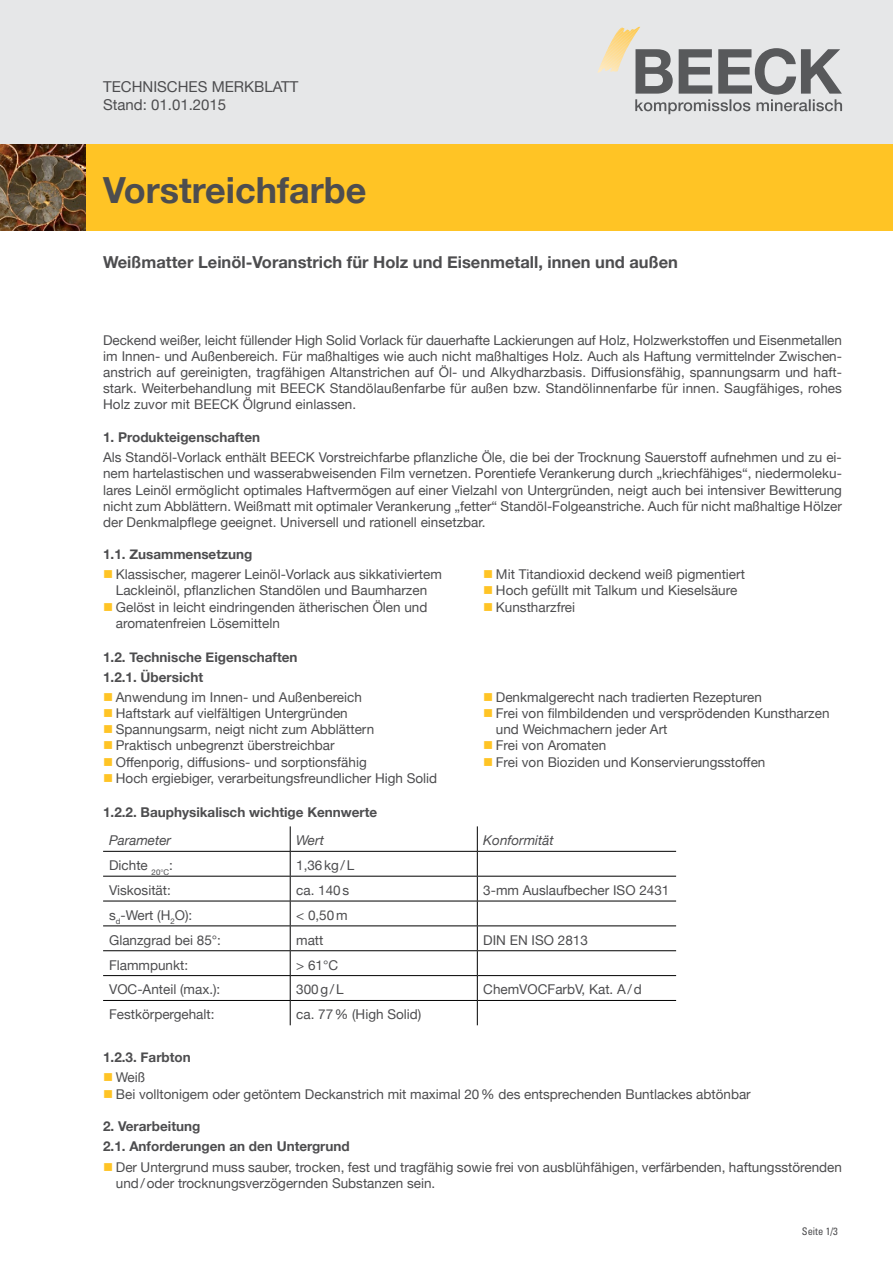
<style>
.page{position:relative;width:893px;height:1263px;background:#fff}
.page>*{position:absolute;margin:0;border:0;box-sizing:border-box;transform-origin:0 0}
.t1{font:700 36px "Helvetica Neue";color:#4d4d4f}
.t2{font:700 16.5px "Helvetica Neue";color:#4d4d4f}
.t3{font:15px/18px "Helvetica Neue";color:#4d4d4f}
.t4{font:13.5px/16.2px "Helvetica Neue";color:#4d4d4f}
.t5{font:700 13.5px/20.4px "Helvetica Neue";color:#4d4d4f}
.t6{font:italic 13.5px "Helvetica Neue";color:#4d4d4f}
.t7{font:condensed 10.5px "Univers";color:#4d4d4f}
.s1{color:#ffc425}
</style>
<div class="page">
<div style="left:0;top:0;width:893px;height:163px;background:#e6e7e8"></div>
<svg style="left:597px;top:27px;width:245px;height:87px"></svg>
<div style="left:0;top:144px;width:893px;height:87px;background:#ffc425"></div>
<img style="left:0;top:144px;width:85px;height:87px">
<hr style="left:103px;top:851px;width:187px;height:1px;background:#000">
<hr style="left:290px;top:851px;width:187px;height:1px;background:#000">
<hr style="left:477px;top:851px;width:199px;height:1px;background:#000">
<hr style="left:103px;top:876px;width:187px;height:1px;background:#000">
<hr style="left:290px;top:876px;width:187px;height:1px;background:#000">
<hr style="left:477px;top:876px;width:199px;height:1px;background:#000">
<hr style="left:103px;top:901px;width:187px;height:1px;background:#000">
<hr style="left:290px;top:901px;width:187px;height:1px;background:#000">
<hr style="left:477px;top:901px;width:199px;height:1px;background:#000">
<hr style="left:103px;top:925px;width:187px;height:1px;background:#000">
<hr style="left:290px;top:925px;width:187px;height:1px;background:#000">
<hr style="left:477px;top:925px;width:199px;height:1px;background:#000">
<hr style="left:103px;top:950px;width:187px;height:1px;background:#000">
<hr style="left:290px;top:950px;width:187px;height:1px;background:#000">
<hr style="left:477px;top:950px;width:199px;height:1px;background:#000">
<hr style="left:103px;top:975px;width:187px;height:1px;background:#000">
<hr style="left:290px;top:975px;width:187px;height:1px;background:#000">
<hr style="left:477px;top:975px;width:199px;height:1px;background:#000">
<hr style="left:103px;top:1000px;width:187px;height:1px;background:#000">
<hr style="left:290px;top:1000px;width:187px;height:1px;background:#000">
<svg style="left:290px;top:826px;width:1px;height:199px"></svg>
<hr style="left:477px;top:1000px;width:199px;height:1px;background:#000">
<svg style="left:477px;top:826px;width:1px;height:199px"></svg>
<p class="t3" style="left:103px;top:79px;width:197px">TECHNISCHES MERKBLATT<br>Stand: 01.01.2015</p>
<h1 class="t1" style="left:103px;top:162px;width:265px">Vorstreichfarbe</h1>
<p class="t2" style="left:103px;top:250px;width:576px">Weißmatter Leinöl-Voranstrich für Holz und Eisenmetall, innen und außen</p>
<p class="t4" style="left:103px;top:332px;width:740px;text-align:justify">Deckend weißer, leicht füllender High Solid Vorlack für dauerhafte Lackierungen auf Holz, Holzwerkstoffen und Eisenmetallen im Innen- und Außenbereich. Für maßhaltiges wie auch nicht maßhaltiges Holz. Auch als Haftung vermittelnder Zwischen&shy;anstrich auf gereinigten, tragfähigen Altanstrichen auf Öl- und Alkydharzbasis. Diffusionsfähig, spannungsarm und haft&shy;stark. Weiterbehandlung mit BEECK Standölaußenfarbe für außen bzw. Standölinnenfarbe für innen. Saugfähiges, rohes Holz zuvor mit BEECK Ölgrund einlassen.</p>
<p class="t5" style="left:103px;top:427px;width:159px">1. Produkteigenschaften</p>
<p class="t4" style="left:103px;top:450px;width:740px;text-align:justify">Als Standöl-Vorlack enthält BEECK Vorstreichfarbe pflanzliche Öle, die bei der Trocknung Sauerstoff aufnehmen und zu ei&shy;nem hartelastischen und wasserabweisenden Film vernetzen. Porentiefe Verankerung durch „kriechfähiges“, niedermoleku&shy;lares Leinöl ermöglicht optimales Haftvermögen auf einer Vielzahl von Untergründen, neigt auch bei intensiver Bewitterung nicht zum Abblättern. Weißmatt mit optimaler Verankerung „fetter“ Standöl-Folgeanstriche. Auch für nicht maßhaltige Hölzer der Denkmalpflege geeignet. Universell und rationell einsetzbar.</p>
<p class="t5" style="left:103px;top:545px;width:151px">1.1. Zusammensetzung</p>
<p class="t4" style="left:103px;top:567px;width:340px;text-align:center"><span class="s1">■</span> Klassischer, magerer Leinöl-Vorlack aus sikkativiertem<br>Lackleinöl, pflanzlichen Standölen und Baumharzen</p>
<p class="t4" style="left:116px;top:599px;width:313px;text-indent:-13px"><span class="s1">■</span> Gelöst in leicht eindringenden ätherischen Ölen und aromatenfreien Lösemitteln</p>
<p class="t5" style="left:103px;top:647px;width:196px">1.2. Technische Eigenschaften<br>1.2.1. Übersicht</p>
<p class="t4" style="left:103px;top:690px;width:260px"><span class="s1">■</span> Anwendung im Innen- und Außenbereich</p>
<p class="t4" style="left:103px;top:706px;width:246px"><span class="s1">■</span> Haftstark auf vielfältigen Untergründen</p>
<p class="t4" style="left:103px;top:722px;width:273px"><span class="s1">■</span> Spannungsarm, neigt nicht zum Abblättern</p>
<p class="t4" style="left:103px;top:738px;width:233px"><span class="s1">■</span> Praktisch unbegrenzt überstreichbar</p>
<p class="t4" style="left:103px;top:754px;width:265px"><span class="s1">■</span> Offenporig, diffusions- und sorptionsfähig</p>
<p class="t4" style="left:103px;top:771px;width:336px"><span class="s1">■</span> Hoch ergiebiger, verarbeitungsfreundlicher High Solid</p>
<p class="t5" style="left:103px;top:802px;width:276px">1.2.2. Bauphysikalisch wichtige Kennwerte</p>
<p class="t4" style="left:483px;top:567px;width:263px"><span class="s1">■</span> Mit Titandioxid deckend weiß pigmentiert</p>
<p class="t4" style="left:483px;top:583px;width:256px"><span class="s1">■</span> Hoch gefüllt mit Talkum und Kieselsäure</p>
<p class="t4" style="left:483px;top:599px;width:94px"><span class="s1">■</span> Kunstharzfrei</p>
<p class="t4" style="left:483px;top:690px;width:280px"><span class="s1">■</span> Denkmalgerecht nach tradierten Rezepturen</p>
<p class="t4" style="left:496px;top:706px;width:335px;text-indent:-13px"><span class="s1">■</span> Frei von filmbildenden und versprödenden Kunstharzen und Weichmachern jeder Art</p>
<p class="t4" style="left:483px;top:738px;width:125px"><span class="s1">■</span> Frei von Aromaten</p>
<p class="t4" style="left:483px;top:754px;width:284px"><span class="s1">■</span> Frei von Bioziden und Konservierungsstoffen</p>
<p class="t6" style="left:109px;top:831px;width:64px">Parameter</p>
<p class="t6" style="left:296px;top:831px;width:29px">Wert</p>
<p class="t6" style="left:483px;top:831px;width:72px">Konformität</p>
<p class="t4" style="left:109px;top:858px;width:65px">Dichte <sub>20°C</sub>:</p>
<p class="t4" style="left:296px;top:858px;width:60px">1,36kg/L</p>
<p class="t4" style="left:109px;top:883px;width:63px">Viskosität:</p>
<p class="t4" style="left:296px;top:883px;width:54px">ca. 140s</p>
<p class="t4" style="left:483px;top:883px;width:188px">3-mm Auslaufbecher ISO 2431</p>
<p class="t4" style="left:109px;top:908px;width:85px">s<sub>d</sub>-Wert (H<sub>2</sub>O):</p>
<p class="t4" style="left:296px;top:908px;width:53px">&lt; 0,50m</p>
<p class="t4" style="left:109px;top:933px;width:113px">Glanzgrad bei 85°:</p>
<p class="t4" style="left:296px;top:933px;width:29px">matt</p>
<p class="t4" style="left:483px;top:933px;width:106px">DIN EN ISO 2813</p>
<p class="t4" style="left:109px;top:957px;width:81px">Flammpunkt:</p>
<p class="t4" style="left:296px;top:957px;width:44px">&gt; 61°C</p>
<p class="t4" style="left:109px;top:982px;width:113px">VOC-Anteil (max.):</p>
<p class="t4" style="left:296px;top:982px;width:49px">300g/L</p>
<p class="t4" style="left:483px;top:982px;width:160px">ChemVOCFarbV, Kat. A/d</p>
<p class="t4" style="left:109px;top:1007px;width:107px">Festkörpergehalt:</p>
<p class="t4" style="left:296px;top:1007px;width:127px">ca. 77% (High Solid)</p>
<p class="t5" style="left:103px;top:1047px;width:89px">1.2.3. Farbton</p>
<p class="t4" style="left:103px;top:1070px;width:44px"><span class="s1">■</span> Weiß</p>
<p class="t4" style="left:103px;top:1086px;width:649px"><span class="s1">■</span> Bei volltonigem oder getöntem Deckanstrich mit maximal 20% des entsprechenden Buntlackes abtönbar</p>
<p class="t5" style="left:103px;top:1116px;width:248px">2. Verarbeitung<br>2.1. Anforderungen an den Untergrund</p>
<p class="t4" style="left:116px;top:1160px;width:728px;text-indent:-13px"><span class="s1">■</span> Der Untergrund muss sauber, trocken, fest und tragfähig sowie frei von ausblühfähigen, verfärbenden, haftungsstörenden und/oder trocknungsverzögernden Substanzen sein.</p>
<p class="t7" style="left:802px;top:1225px;width:38px">Seite 1/3</p>
</div>
